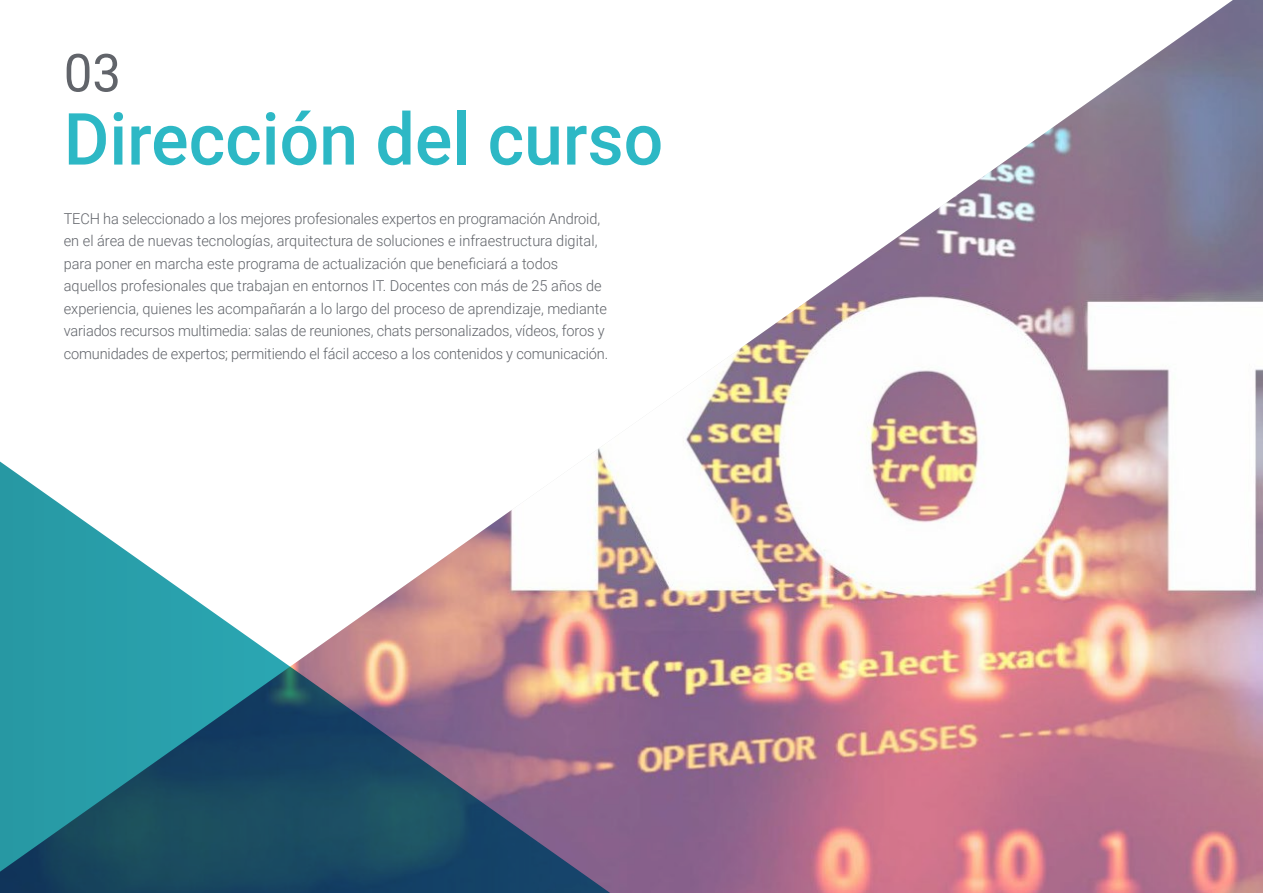
<style>
.page{position:relative;width:1263px;height:893px;background:#fff}
.page>*{position:absolute;margin:0;border:0;box-sizing:border-box;transform-origin:0 0}
.t1{font:500 72px "Roboto";color:#2db8c5}
.t2{font:52.5px "Roboto";color:#61646a}
.t3{font:300 15px/22.5px "Roboto";color:#61646a}
</style>
<div class="page">
<img style="left:640px;top:0;width:623px;height:893px">
<svg style="left:0;top:446px;width:640px;height:447px"></svg>
<h2 class="t2" style="left:64px;top:36px;width:59px">03</h2>
<h1 class="t1" style="left:64px;top:89px;width:601px">Dirección del curso</h1>
<p class="t3" style="left:64px;top:207px;width:546px">TECH ha seleccionado a los mejores profesionales expertos en programación Android, en el área de nuevas tecnologías, arquitectura de soluciones e infraestructura digital, para poner en marcha este programa de actualización que beneficiará a todos aquellos profesionales que trabajan en entornos IT. Docentes con más de 25 años de experiencia, quienes les acompañarán a lo largo del proceso de aprendizaje, mediante variados recursos multimedia: salas de reuniones, chats personalizados, vídeos, foros y comunidades de expertos; permitiendo el fácil acceso a los contenidos y comunicación.</p>
</div>
